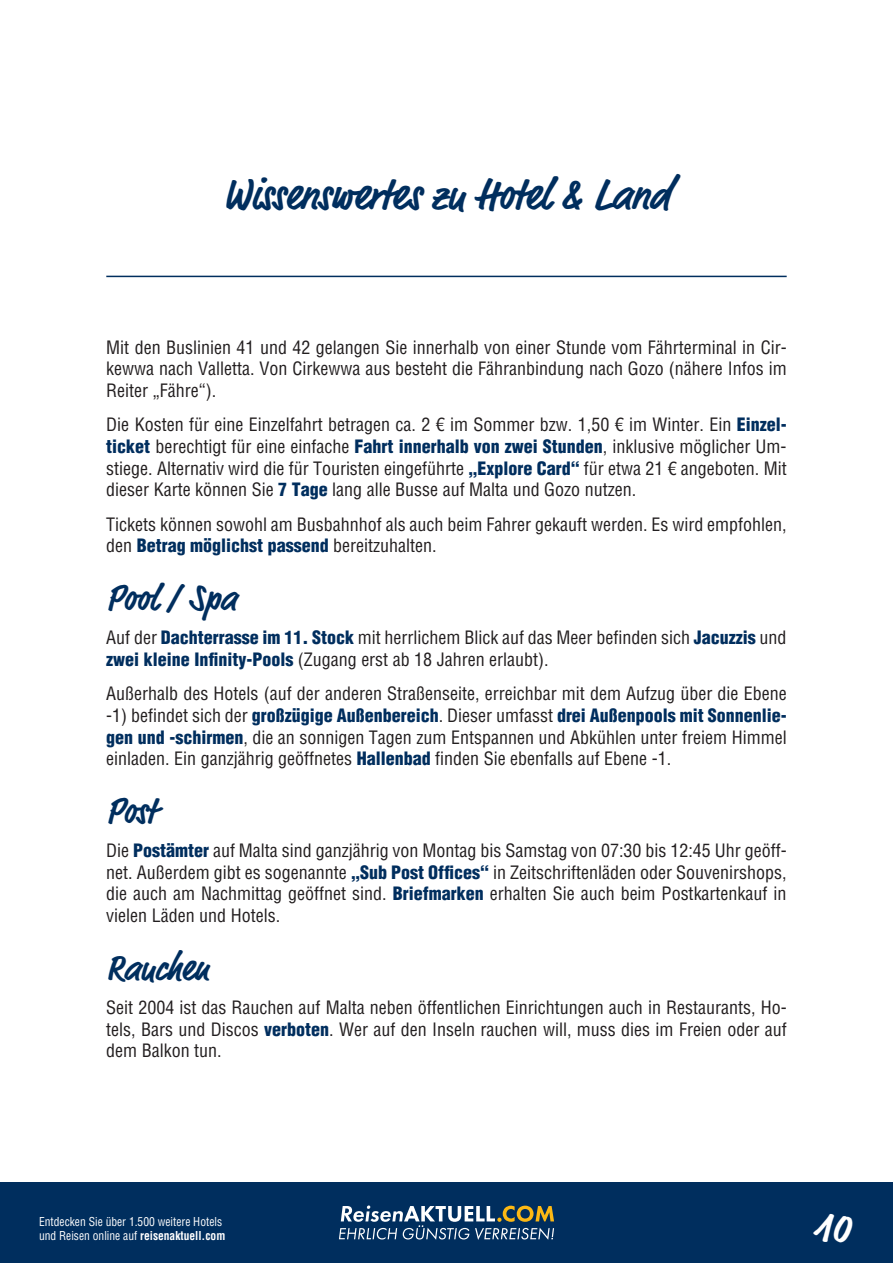
<style>
.page{position:relative;width:893px;height:1263px;background:#fff}
.page>*{position:absolute;margin:0;border:0;box-sizing:border-box;transform-origin:0 0}
.t1{font:700 45px "Market Pro";letter-spacing:-.005em;color:#002e5e;scale:.95 1}
.t2{font:700 42px "Market Pro";color:#fff}
.t3{font:700 37.5px "Market Pro";letter-spacing:-.005em;color:#002e5e;scale:.95 1}
.t4{font:condensed 18px/21.6px "Helvetica LT Std";color:#231f20;text-align:justify}
.t5{font:condensed 12px/14.4px "Helvetica LT Std";color:#fff;scale:.96 1}
.s1{font-weight:900;color:#002e5e}
.s2{font-weight:700}
</style>
<div class="page">
<hr style="left:106px;top:276px;width:681px;height:1px;background:#002e5e">
<div style="left:0;top:1182px;width:893px;height:81px;background:#002e5e"></div>
<svg style="left:339px;top:1205px;width:215px;height:35px"></svg>
<h1 class="t1" style="left:222px;top:163px;width:473px">Wissenswertes zu Hotel &amp; Land</h1>
<p class="t4" style="left:106px;top:336px;width:682px">Mit den Buslinien 41 und 42 gelangen Sie innerhalb von einer Stunde vom Fährterminal in Cir&shy;kewwa nach Valletta. Von Cirkewwa aus besteht die Fähranbindung nach Gozo (nähere Infos im Reiter „Fähre“).</p>
<p class="t4" style="left:106px;top:414px;width:682px">Die Kosten für eine Einzelfahrt betragen ca. 2 € im Sommer bzw. 1,50 € im Winter. Ein <span class="s1">Einzel&shy;ticket</span> berechtigt für eine einfache <span class="s1">Fahrt innerhalb von zwei Stunden</span>, inklusive möglicher Um&shy;stiege. Alternativ wird die für Touristen eingeführte <span class="s1">„Explore Card“</span> für etwa 21 € angeboten. Mit dieser Karte können Sie <span class="s1">7 Tage</span> lang alle Busse auf Malta und Gozo nutzen.</p>
<p class="t4" style="left:106px;top:513px;width:682px">Tickets können sowohl am Busbahnhof als auch beim Fahrer gekauft werden. Es wird empfohlen, den <span class="s1">Betrag möglichst passend</span> bereitzuhalten.</p>
<h3 class="t3" style="left:106px;top:572px;width:139px">Pool / Spa</h3>
<p class="t4" style="left:106px;top:627px;width:682px">Auf der <span class="s1">Dachterrasse im 11. Stock</span> mit herrlichem Blick auf das Meer befinden sich <span class="s1">Jacuzzis</span> und <span class="s1">zwei kleine Infinity-Pools</span> (Zugang erst ab 18 Jahren erlaubt).</p>
<p class="t4" style="left:106px;top:683px;width:682px">Außerhalb des Hotels (auf der anderen Straßenseite, erreichbar mit dem Aufzug über die Ebene -1) befindet sich der <span class="s1">großzügige Außenbereich</span>. Dieser umfasst <span class="s1">drei Außenpools mit Sonnenlie&shy;gen und -schirmen</span>, die an sonnigen Tagen zum Entspannen und Abkühlen unter freiem Himmel einladen. Ein ganzjährig geöffnetes <span class="s1">Hallenbad</span> finden Sie ebenfalls auf Ebene -1.</p>
<h3 class="t3" style="left:106px;top:784px;width:54px">Post</h3>
<p class="t4" style="left:106px;top:840px;width:682px">Die <span class="s1">Postämter</span> auf Malta sind ganzjährig von Montag bis Samstag von 07:30 bis 12:45 Uhr geöff&shy;net. Außerdem gibt es sogenannte <span class="s1">„Sub Post Offices“</span> in Zeitschriftenläden oder Souvenirshops, die auch am Nachmittag geöffnet sind. <span class="s1">Briefmarken</span> erhalten Sie auch beim Postkartenkauf in vielen Läden und Hotels.</p>
<h3 class="t3" style="left:106px;top:941px;width:109px">Rauchen</h3>
<p class="t4" style="left:106px;top:997px;width:682px">Seit 2004 ist das Rauchen auf Malta neben öffentlichen Einrichtungen auch in Restaurants, Ho&shy;tels, Bars und Discos <span class="s1">verboten</span>. Wer auf den Inseln rauchen will, muss dies im Freien oder auf dem Balkon tun.</p>
<p class="t5" style="left:39px;top:1214px;width:195px">Entdecken Sie über 1.500 weitere Hotels und Reisen online auf <span class="s2">reisenaktuell.com</span></p>
<h2 class="t2" style="left:813px;top:1198px;width:39px">10</h2>
</div>
